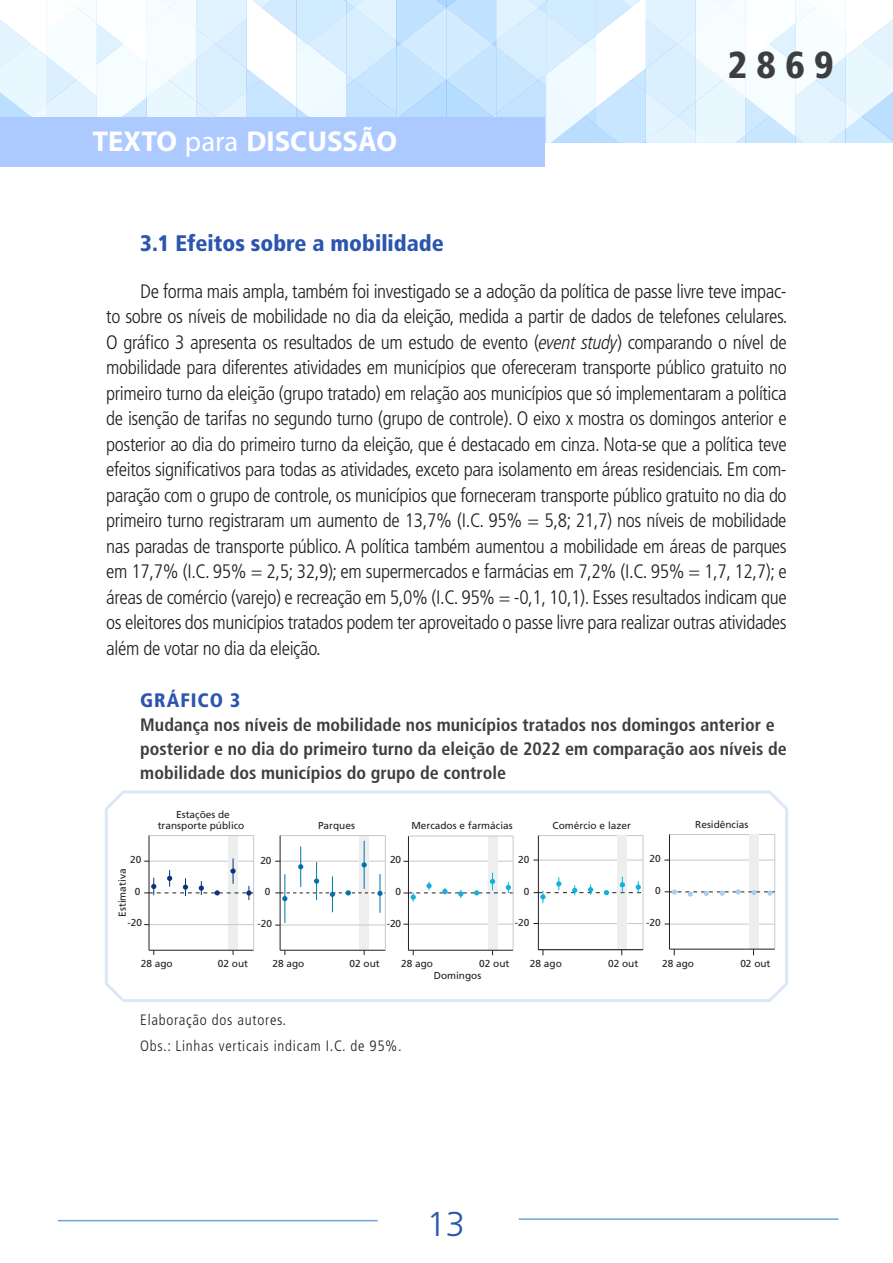
<style>
.page{position:relative;width:893px;height:1263px;background:#fff}
.page>*{position:absolute;margin:0;border:0;box-sizing:border-box;transform-origin:0 0}
.t1{font:900 condensed 37.5px "Frutiger LT Pro";color:#3e3e3f}
.t2{font:300 34.5px "Frutiger LT Pro";color:#2c55ae}
.t3{font:700 28.8px "Myriad Pro";color:#fff}
.titulo_2{font:900 condensed 22.5px "Frutiger LT Pro";color:#2c55ae}
.texto_corrido{font:300 condensed 19.5px/25.5px "Frutiger LT Pro";letter-spacing:-.02em;color:#231f20;text-align:justify}
.titulo_1_número{font:900 condensed 19.5px "Frutiger LT Pro";letter-spacing:.05em;color:#2c55ae}
.titulo_2_título_do_g{font:700 condensed 18px/24px "Frutiger LT Pro";color:#3e3e3f}
.fonte_elaboracao_3{font:300 condensed 15px "Frutiger LT Pro";letter-spacing:.05em;color:#231f20}
.fonte_elaboracao_1{font:300 condensed 15px "Frutiger LT Pro";letter-spacing:.05em;color:#231f20}
.t4{font:10.05px/10.8px "Frutiger LT Pro";color:#231f20;text-align:center}
.s1{font-weight:400}
.s2{font-style:italic}
</style>
<div class="page">
<svg style="left:0;top:0;width:893px;height:143px"></svg>
<div style="left:0;top:118px;width:545px;height:49px;background:#accaff"></div>
<hr style="left:519px;top:1218px;width:319px;height:2px;background:#6fa5d9">
<hr style="left:58px;top:1220px;width:320px;height:1px;background:#6fa5d9">
<svg style="left:105px;top:790px;width:683px;height:212px"></svg>
<hr style="left:408px;top:861px;width:105px;height:1px;background:#c7c8ca">
<hr style="left:408px;top:924px;width:105px;height:1px;background:#c7c8ca">
<hr style="left:280px;top:861px;width:105px;height:1px;background:#c7c8ca">
<div style="left:229px;top:835px;width:9px;height:115px;background:#edefef"></div>
<div style="left:360px;top:835px;width:9px;height:115px;background:#edefef"></div>
<hr style="left:284px;top:874px;width:1px;height:49px;background:#0073ae">
<hr style="left:300px;top:846px;width:1px;height:41px;background:#0073ae">
<hr style="left:316px;top:862px;width:1px;height:38px;background:#0073ae">
<hr style="left:332px;top:876px;width:1px;height:36px;background:#0073ae">
<hr style="left:364px;top:841px;width:1px;height:48px;background:#0073ae">
<hr style="left:380px;top:874px;width:1px;height:39px;background:#0073ae">
<svg style="left:298px;top:864px;width:5px;height:5px"></svg>
<svg style="left:314px;top:878px;width:5px;height:6px"></svg>
<svg style="left:362px;top:862px;width:5px;height:5px"></svg>
<div style="left:488px;top:836px;width:9px;height:114px;background:#edefef"></div>
<hr style="left:149px;top:950px;width:105px;height:1px;background:#231f20">
<hr style="left:280px;top:950px;width:105px;height:1px;background:#231f20">
<hr style="left:408px;top:950px;width:105px;height:1px;background:#231f20">
<hr style="left:408px;top:836px;width:1px;height:114px;background:#231f20">
<svg style="left:144px;top:858px;width:109px;height:42px"></svg>
<svg style="left:275px;top:890px;width:110px;height:11px"></svg>
<svg style="left:403px;top:873px;width:110px;height:28px"></svg>
<hr style="left:149px;top:835px;width:105px;height:1px;background:#c7c8ca">
<hr style="left:149px;top:924px;width:105px;height:1px;background:#c7c8ca">
<hr style="left:280px;top:925px;width:105px;height:1px;background:#c7c8ca">
<hr style="left:280px;top:835px;width:105px;height:1px;background:#c7c8ca">
<hr style="left:408px;top:836px;width:105px;height:1px;background:#c7c8ca">
<hr style="left:149px;top:835px;width:1px;height:115px;background:#231f20">
<hr style="left:253px;top:835px;width:1px;height:115px;background:#c7c8ca">
<hr style="left:385px;top:835px;width:1px;height:115px;background:#c7c8ca">
<hr style="left:513px;top:836px;width:1px;height:114px;background:#c7c8ca">
<hr style="left:280px;top:835px;width:1px;height:115px;background:#231f20">
<hr style="left:538px;top:835px;width:105px;height:1px;background:#c7c8ca">
<hr style="left:538px;top:860px;width:105px;height:1px;background:#c7c8ca">
<hr style="left:670px;top:860px;width:104px;height:1px;background:#c7c8ca">
<hr style="left:670px;top:924px;width:104px;height:1px;background:#c7c8ca">
<hr style="left:538px;top:923px;width:105px;height:1px;background:#c7c8ca">
<hr style="left:669px;top:834px;width:106px;height:1px;background:#c7c8ca">
<hr style="left:538px;top:835px;width:1px;height:115px;background:#231f20">
<hr style="left:643px;top:835px;width:1px;height:115px;background:#c7c8ca">
<hr style="left:774px;top:834px;width:1px;height:115px;background:#c7c8ca">
<hr style="left:669px;top:834px;width:1px;height:115px;background:#231f20">
<div style="left:618px;top:835px;width:9px;height:115px;background:#edefef"></div>
<svg style="left:534px;top:877px;width:109px;height:26px"></svg>
<div style="left:749px;top:835px;width:10px;height:114px;background:#edefef"></div>
<svg style="left:665px;top:889px;width:110px;height:8px"></svg>
<hr style="left:538px;top:949px;width:105px;height:1px;background:#000">
<hr style="left:669px;top:949px;width:106px;height:1px;background:#231f20">
<h3 class="t3" style="left:92px;top:122px;width:306px">TEXTO <span class="s1">para</span> DISCUSSÃO</h3>
<h1 class="t1" style="left:728px;top:42px;width:108px">2869</h1>
<p class="titulo_2" style="left:140px;top:229px;width:305px">3.1 Efeitos sobre a mobilidade</p>
<p class="texto_corrido" style="left:106px;top:278px;width:683px;text-indent:34px">De forma mais ampla, também foi investigado se a adoção da política de passe livre teve impac&shy;to sobre os níveis de mobilidade no dia da eleição, medida a partir de dados de telefones celulares.<br>O gráfico 3 apresenta os resultados de um estudo de evento (<span class="s2">event study</span>) comparando o nível de mobilidade para diferentes atividades em municípios que ofereceram transporte público gratuito no primeiro turno da eleição (grupo tratado) em relação aos municípios que só implementaram a política de isenção de tarifas no segundo turno (grupo de controle). O eixo x mostra os domingos anterior e posterior ao dia do primeiro turno da eleição, que é destacado em cinza. Nota-se que a política teve efeitos significativos para todas as atividades, exceto para isolamento em áreas residenciais. Em com&shy;paração com o grupo de controle, os municípios que forneceram transporte público gratuito no dia do primeiro turno registraram um aumento de 13,7% (I.C. 95% = 5,8; 21,7) nos níveis de mobilidade nas paradas de transporte público. A política também aumentou a mobilidade em áreas de parques em 17,7% (I.C. 95% = 2,5; 32,9); em supermercados e farmácias em 7,2% (I.C. 95% = 1,7, 12,7); e áreas de comércio (varejo) e recreação em 5,0% (I.C. 95% = -0,1, 10,1). Esses resultados indicam que os eleitores dos municípios tratados podem ter aproveitado o passe livre para realizar outras atividades além de votar no dia da eleição.</p>
<p class="titulo_1_número" style="left:140px;top:688px;width:101px">GRÁFICO 3</p>
<p class="titulo_2_título_do_g" style="left:140px;top:713px;width:648px">Mudança nos níveis de mobilidade nos municípios tratados nos domingos anterior e posterior e no dia do primeiro turno da eleição de 2022 em comparação aos níveis de mobilidade dos municípios do grupo de controle</p>
<p class="t4" style="left:158px;top:809px;width:88px">Estações de transporte público</p>
<p class="t4" style="left:318px;top:820px;width:38px">Parques</p>
<p class="t4" style="left:411px;top:820px;width:103px">Mercados e farmácias</p>
<p class="t4" style="left:553px;top:820px;width:80px">Comércio e lazer</p>
<p class="t4" style="left:695px;top:819px;width:55px">Residências</p>
<p class="t4" style="left:130px;top:854px;width:13px">20</p>
<p class="t4" style="left:117px;top:917px;width:50px;rotate:-90deg">Estimativa</p>
<p class="t4" style="left:135px;top:886px;width:7px">0</p>
<p class="t4" style="left:127px;top:917px;width:16px">-20</p>
<p class="t4" style="left:260px;top:855px;width:13px">20</p>
<p class="t4" style="left:265px;top:886px;width:7px">0</p>
<p class="t4" style="left:258px;top:918px;width:16px">-20</p>
<p class="t4" style="left:390px;top:854px;width:13px">20</p>
<p class="t4" style="left:396px;top:886px;width:7px">0</p>
<p class="t4" style="left:387px;top:918px;width:16px">-20</p>
<p class="t4" style="left:518px;top:854px;width:13px">20</p>
<p class="t4" style="left:524px;top:887px;width:7px">0</p>
<p class="t4" style="left:515px;top:917px;width:16px">-20</p>
<p class="t4" style="left:649px;top:853px;width:13px">20</p>
<p class="t4" style="left:655px;top:885px;width:7px">0</p>
<p class="t4" style="left:646px;top:917px;width:16px">-20</p>
<p class="t4" style="left:141px;top:958px;width:33px">28 ago</p>
<p class="t4" style="left:218px;top:958px;width:32px">02 out</p>
<p class="t4" style="left:272px;top:958px;width:33px">28 ago</p>
<p class="t4" style="left:350px;top:958px;width:32px">02 out</p>
<p class="t4" style="left:401px;top:958px;width:33px">28 ago</p>
<p class="t4" style="left:479px;top:958px;width:32px">02 out</p>
<p class="fonte_elaboracao_1" style="left:140px;top:1011px;width:147px">Elaboração dos autores.</p>
<p class="fonte_elaboracao_3" style="left:140px;top:1037px;width:263px">Obs.: Linhas verticais indicam I.C. de 95%.</p>
<p class="t4" style="left:434px;top:970px;width:49px">Domingos</p>
<p class="t4" style="left:530px;top:958px;width:33px">28 ago</p>
<p class="t4" style="left:608px;top:958px;width:32px">02 out</p>
<p class="t4" style="left:662px;top:958px;width:33px">28 ago</p>
<p class="t4" style="left:740px;top:958px;width:32px">02 out</p>
<h2 class="t2" style="left:427px;top:1204px;width:40px">13</h2>
</div>
